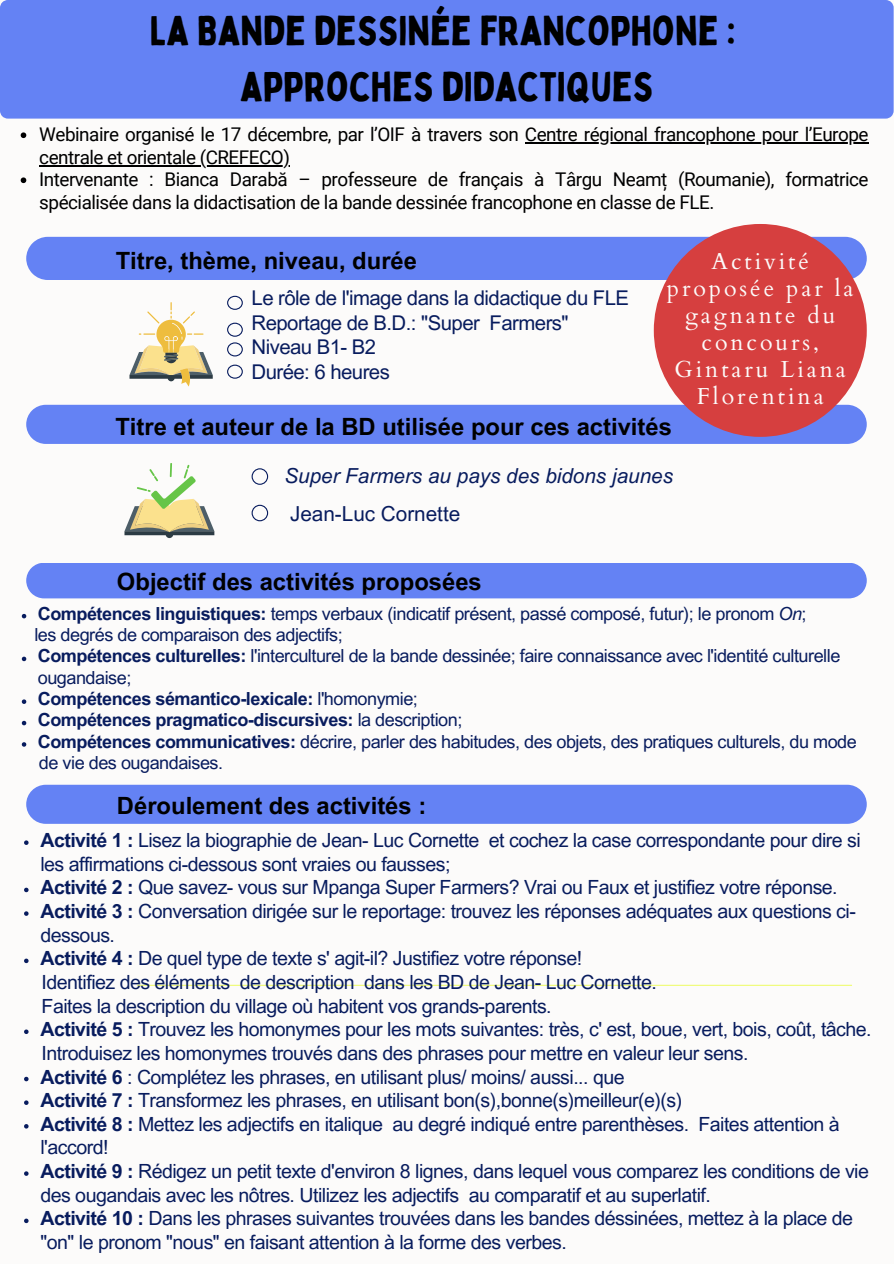
<style>
.page{position:relative;width:894px;height:1264px;background:#fff}
.page>*{position:absolute;margin:0;border:0;box-sizing:border-box;transform-origin:0 0}
.t1{font:40.65px/56.2px "Bobby Jones";color:#000;text-align:center}
.t2{font:700 23.7px "Arial MT Pro";color:#000}
.t3{font:23.1px/27px "Cardo";letter-spacing:.125em;color:#fcfbfa;text-align:center}
.t4{font:italic 20.7px/37.2px "Arial MT Pro";color:#081c5e}
.t5{font:20.25px/24.8px "Arial MT Pro";letter-spacing:-.025em;color:#081c5e}
.t6{font:19.5px/23.7px "Arial MT Pro";letter-spacing:-.025em;color:#081c5e}
.t7{font:18.9px/22.5px "Roboto";letter-spacing:-.025em;color:#000}
.t8{font:18px/21.3px "Arial MT Pro";letter-spacing:-.025em;color:#081c5e}
.t9{font:700 18px "Arial MT Pro";letter-spacing:-.025em;color:#081c5e}
.s1{font-style:normal}
.s2{font-weight:700}
.s3{font-style:italic}
.s4{font-weight:400}
</style>
<div class="page">
<div style="left:0;top:0;width:893px;height:1263px;background:#fcfbfa"></div>
<div style="left:26px;top:405px;width:840px;height:39px;background:#6482f4"></div>
<div style="left:26px;top:563px;width:840px;height:35px;background:#6482f4"></div>
<svg style="left:227px;top:296px;width:16px;height:14px"></svg>
<svg style="left:251px;top:468px;width:17px;height:17px"></svg>
<svg style="left:251px;top:505px;width:17px;height:16px"></svg>
<svg style="left:227px;top:323px;width:16px;height:33px"></svg>
<svg style="left:227px;top:364px;width:16px;height:15px"></svg>
<hr style="left:137px;top:984px;width:714px;height:1px;background:#effc71">
<div style="left:0;top:0;width:893px;height:119px;background:#6482f4"></div>
<div style="left:26px;top:237px;width:840px;height:43px;background:#6482f4"></div>
<svg style="left:129px;top:302px;width:84px;height:84px"></svg>
<svg style="left:124px;top:463px;width:90px;height:75px"></svg>
<svg style="left:21px;top:132px;width:5px;height:6px"></svg>
<hr style="left:524px;top:143px;width:343px;height:1px;background:#000">
<hr style="left:39px;top:165px;width:250px;height:1px;background:#000">
<svg style="left:21px;top:177px;width:5px;height:6px"></svg>
<div style="left:26px;top:784px;width:840px;height:39px;background:#6482f4;border-radius:20px"></div>
<div style="left:653px;top:224px;width:213px;height:212px;background:#d63f3f;border-radius:50%"></div>
<svg style="left:22px;top:614px;width:4px;height:4px"></svg>
<svg style="left:22px;top:656px;width:4px;height:5px"></svg>
<svg style="left:22px;top:699px;width:4px;height:5px"></svg>
<svg style="left:22px;top:720px;width:4px;height:5px"></svg>
<svg style="left:22px;top:742px;width:4px;height:4px"></svg>
<svg style="left:24px;top:840px;width:5px;height:5px"></svg>
<svg style="left:24px;top:887px;width:5px;height:5px"></svg>
<svg style="left:24px;top:911px;width:5px;height:4px"></svg>
<svg style="left:24px;top:958px;width:5px;height:5px"></svg>
<svg style="left:24px;top:1029px;width:5px;height:5px"></svg>
<svg style="left:24px;top:1076px;width:5px;height:5px"></svg>
<svg style="left:24px;top:1100px;width:5px;height:4px"></svg>
<svg style="left:24px;top:1124px;width:5px;height:4px"></svg>
<svg style="left:24px;top:1171px;width:5px;height:4px"></svg>
<svg style="left:24px;top:1218px;width:5px;height:5px"></svg>
<h1 class="t1" style="left:150px;top:2px;width:587px">LA BANDE DESSINÉE FRANCOPHONE :<br>APPROCHES DIDACTIQUES</h1>
<p class="t7" style="left:39px;top:124px;width:830px">Webinaire organisé le 17 décembre, par l’OIF à travers son Centre régional francophone pour l’Europe</p>
<h3 class="t7" style="left:39px;top:146px;width:830px">centrale et orientale (CREFECO)<br>Intervenante : Bianca Darabă – professeure de français à Târgu Neamț (Roumanie), formatrice spécialisée dans la didactisation de la bande dessinée francophone en classe de FLE.</h3>
<h2 class="t2" style="left:116px;top:251px;width:303px">Titre, thème, niveau, durée</h2>
<p class="t3" style="left:666px;top:248px;width:188px">Activité proposée par la gagnante du concours,<br>Gintaru Liana<br>Florentina</p>
<p class="t5" style="left:251px;top:288px;width:379px">Le rôle de l'image dans la didactique du FLE<br>Reportage de B.D.: "Super Farmers"<br>Niveau B1- B2<br>Durée: 6 heures</p>
<p class="t2" style="left:115px;top:418px;width:558px">Titre et auteur de la BD utilisée pour ces activités</p>
<p class="t4" style="left:284px;top:460px;width:390px">Super Farmers au pays des bidons jaunes<br><span class="s1">Jean-Luc Cornette</span></p>
<p class="t2" style="left:117px;top:572px;width:366px">Objectif des activités proposées</p>
<h4 class="t8" style="left:38px;top:605px;width:770px"><span class="s2">Compétences linguistiques:</span> temps verbaux (indicatif présent, passé composé, futur); le pronom <span class="s3">On</span>;</h4>
<p class="t8" style="left:34px;top:626px;width:310px">les degrés de comparaison des adjectifs;</p>
<h2 class="t8" style="left:38px;top:647px;width:803px"><span class="s2">Compétences culturelles:</span> l'interculturel de la bande dessinée; faire connaissance avec l'identité culturelle ougandaise;</h2>
<p class="t9" style="left:38px;top:692px;width:381px">Compétences sémantico-lexicale: <span class="s4">l'homonymie;</span></p>
<h4 class="t9" style="left:38px;top:713px;width:426px">Compétences pragmatico-discursives: <span class="s4">la description;</span></h4>
<h2 class="t8" style="left:38px;top:733px;width:820px"><span class="s2">Compétences communicatives:</span> décrire, parler des habitudes, des objets, des pratiques culturels, du mode</h2>
<p class="t8" style="left:39px;top:754px;width:185px">de vie des ougandaises.</p>
<p class="t2" style="left:117px;top:796px;width:311px">Déroulement des activités :</p>
<p class="t6" style="left:40px;top:831px;width:821px"><span class="s2">Activité 1 :</span> Lisez la biographie de Jean- Luc Cornette et cochez la case correspondante pour dire si les affirmations ci-dessous sont vraies ou fausses;</p>
<p class="t6" style="left:40px;top:878px;width:798px"><span class="s2">Activité 2 :</span> Que savez- vous sur Mpanga Super Farmers? Vrai ou Faux et justifiez votre réponse.</p>
<p class="t6" style="left:40px;top:901px;width:816px"><span class="s2">Activité 3 :</span> Conversation dirigée sur le reportage: trouvez les réponses adéquates aux questions ci&shy;dessous.</p>
<h2 class="t6" style="left:40px;top:949px;width:543px"><span class="s2">Activité 4 :</span> De quel type de texte s' agit-il? Justifiez votre réponse!</h2>
<p class="t6" style="left:42px;top:972px;width:616px">Identifiez des éléments de description dans les BD de Jean- Luc Cornette.<br>Faites la description du village où habitent vos grands-parents.</p>
<p class="t6" style="left:40px;top:1020px;width:832px"><span class="s2">Activité 5 :</span> Trouvez les homonymes pour les mots suivantes: très, c' est, boue, vert, bois, coût, tâche.</p>
<p class="t6" style="left:42px;top:1043px;width:708px">Introduisez les homonymes trouvés dans des phrases pour mettre en valeur leur sens.</p>
<p class="t6" style="left:40px;top:1067px;width:585px"><span class="s2">Activité 6</span> : Complétez les phrases, en utilisant plus/ moins/ aussi... que</p>
<h4 class="t6" style="left:40px;top:1090px;width:643px"><span class="s2">Activité 7 :</span> Transformez les phrases, en utilisant bon(s),bonne(s)meilleur(e)(s)</h4>
<p class="t6" style="left:40px;top:1114px;width:800px"><span class="s2">Activité 8 :</span> Mettez les adjectifs en italique au degré indiqué entre parenthèses. Faites attention à l'accord!</p>
<h4 class="t6" style="left:40px;top:1161px;width:829px"><span class="s2">Activité 9 :</span> Rédigez un petit texte d'environ 8 lignes, dans lequel vous comparez les conditions de vie des ougandais avec les nôtres. Utilizez les adjectifs au comparatif et au superlatif.</h4>
<p class="t6" style="left:40px;top:1209px;width:814px"><span class="s2">Activité 10 :</span> Dans les phrases suivantes trouvées dans les bandes déssinées, mettez à la place de "on" le pronom "nous" en faisant attention à la forme des verbes.</p>
</div>
